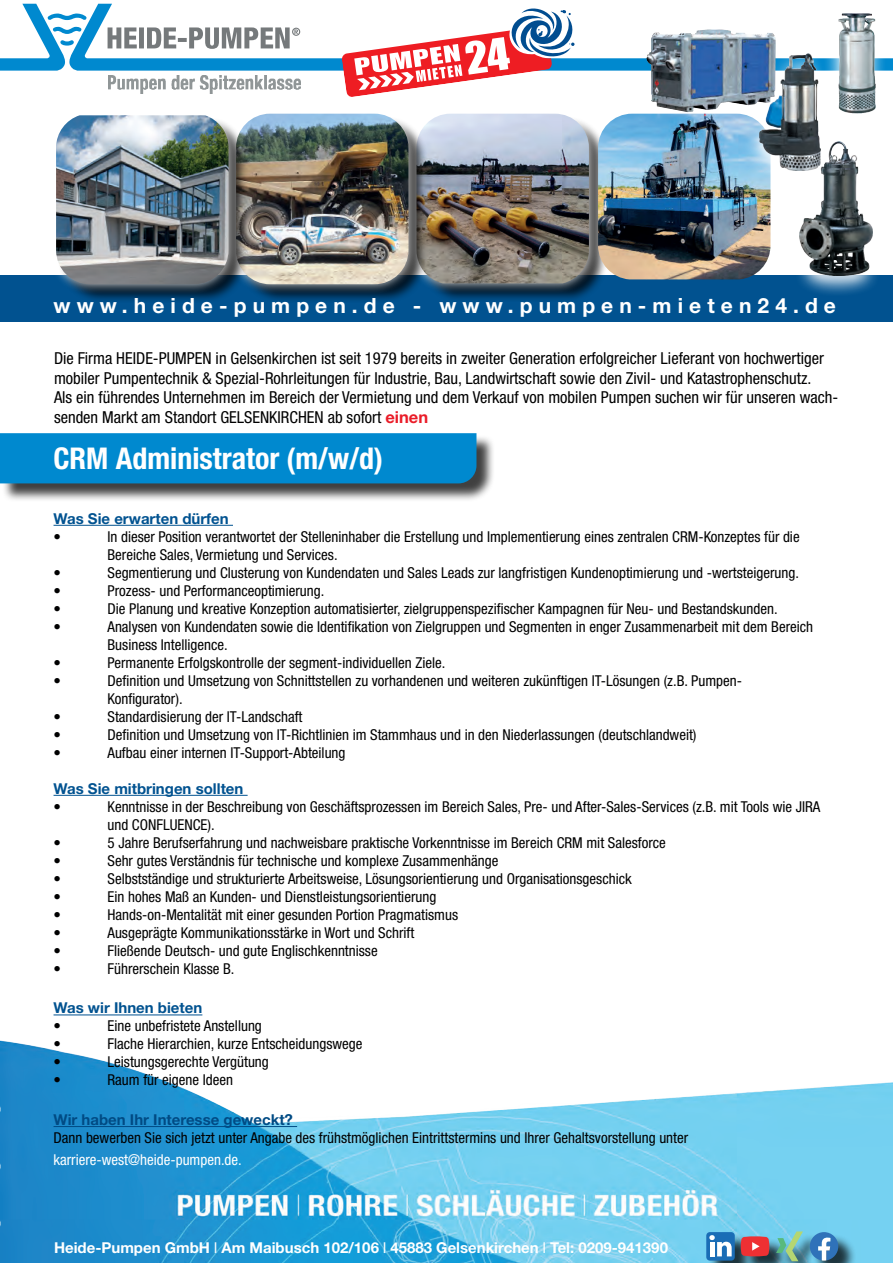
<style>
.page{position:relative;width:893px;height:1263px;background:#fff}
.page>*{position:absolute;margin:0;border:0;box-sizing:border-box;transform-origin:0 0}
.t1{font:700 condensed 30px "Helvetica Neue LT Std";color:#fff}
.t2{font:700 21px "Helvetica Neue LT Std";letter-spacing:.29em;color:#fff}
.t3{font:condensed 16.5px/19.8px "Helvetica Neue LT Std";color:#000001}
.t4{font:condensed 15px/18px "Helvetica Neue LT Std";color:#000001}
.t5{font:700 15px "Helvetica Neue LT Std";color:#fff}
.t6{font:700 15px "Helvetica Neue LT Std";color:#015290}
.t7{font:condensed 15px "Helvetica Neue LT Std";color:#fff}
.t8{font:700 15px "Helvetica Neue LT Std";color:#014b84}
.s1{font-weight:700;font-stretch:normal;color:#ea1c28}
.s2{font-weight:400;font-stretch:condensed}
</style>
<div class="page">
<svg style="left:87px;top:4px;width:806px;height:67px"></svg>
<svg style="left:0;top:4px;width:87px;height:67px"></svg>
<svg style="left:108px;top:27px;width:192px;height:22px"></svg>
<img style="left:109px;top:76px;width:191px;height:17px">
<svg style="left:341px;top:7px;width:234px;height:90px"></svg>
<div style="left:0;top:275px;width:892px;height:47px;background:#015290"></div>
<div style="left:419px;top:116px;width:189px;height:186px;background:#000001;opacity:.75"></div>
<div style="left:407px;top:104px;width:192px;height:189px;background:#fff;opacity:.75"></div>
<img style="left:418px;top:114px;width:171px;height:169px">
<div style="left:238px;top:116px;width:189px;height:187px;background:#000001;opacity:.75"></div>
<div style="left:226px;top:104px;width:192px;height:190px;background:#fff;opacity:.75"></div>
<img style="left:238px;top:114px;width:170px;height:170px">
<div style="left:58px;top:117px;width:190px;height:186px;background:#000001;opacity:.75"></div>
<div style="left:46px;top:105px;width:192px;height:189px;background:#fff;opacity:.75"></div>
<img style="left:56px;top:115px;width:173px;height:169px">
<div style="left:2px;top:435px;width:493px;height:67px;background:#000001;opacity:.75"></div>
<div style="left:0;top:433px;width:476px;height:50px;background:#0089cf"></div>
<img style="left:0;top:1040px;width:893px;height:223px">
<hr style="left:54px;top:525px;width:179px;height:1px;background:#015290">
<hr style="left:54px;top:795px;width:194px;height:1px;background:#015290">
<hr style="left:54px;top:1014px;width:148px;height:1px;background:#015290">
<hr style="left:54px;top:1126px;width:243px;height:1px;background:#014b84">
<div style="left:708px;top:1234px;width:46px;height:29px;background:#000001;opacity:.75"></div>
<div style="left:706px;top:1232px;width:29px;height:28px;background:#1a6db6;border-radius:4px"></div>
<svg style="left:709px;top:1235px;width:23px;height:21px"></svg>
<div style="left:743px;top:1238px;width:45px;height:25px;background:#000001;opacity:.75"></div>
<svg style="left:741px;top:1236px;width:28px;height:20px"></svg>
<div style="left:779px;top:1234px;width:42px;height:29px;background:#000001;opacity:.75"></div>
<svg style="left:776px;top:1231px;width:27px;height:30px"></svg>
<div style="left:812px;top:1234px;width:45px;height:29px;background:#000001;opacity:.75"></div>
<svg style="left:810px;top:1232px;width:28px;height:28px"></svg>
<img style="left:598px;top:114px;width:146px;height:165px">
<div style="left:744px;top:7px;width:143px;height:290px;background:#fff;opacity:.95"></div>
<img style="left:837px;top:13px;width:40px;height:101px">
<img style="left:760px;top:54px;width:60px;height:116px">
<img style="left:799px;top:142px;width:74px;height:133px">
<img style="left:646px;top:29px;width:104px;height:83px">
<h2 class="t2" style="left:54px;top:292px;width:784px">www.heide-pumpen.de - www.pumpen-mieten24.de</h2>
<p class="t3" style="left:54px;top:348px;width:786px">Die Firma HEIDE-PUMPEN in Gelsenkirchen ist seit 1979 bereits in zweiter Generation erfolgreicher Lieferant von hochwertiger mobiler Pumpentechnik &amp; Spezial-Rohrleitungen für Industrie, Bau, Landwirtschaft sowie den Zivil- und Katastrophenschutz.<br>Als ein führendes Unternehmen im Bereich der Vermietung und dem Verkauf von mobilen Pumpen suchen wir für unseren wach&shy;senden Markt am Standort GELSENKIRCHEN ab sofort <span class="s1">einen</span></p>
<h1 class="t1" style="left:54px;top:440px;width:331px">CRM Administrator (m/w/d)</h1>
<p class="t6" style="left:54px;top:509px;width:177px">Was Sie erwarten dürfen</p>
<p class="t4" style="left:54px;top:527px;width:9px">•</p>
<p class="t4" style="left:108px;top:527px;width:694px">In dieser Position verantwortet der Stelleninhaber die Erstellung und Implementierung eines zentralen CRM-Konzeptes für die<br>Bereiche Sales, Vermietung und Services.</p>
<p class="t4" style="left:54px;top:563px;width:9px">•</p>
<p class="t4" style="left:108px;top:563px;width:693px">Segmentierung und Clusterung von Kundendaten und Sales Leads zur langfristigen Kundenoptimierung und -wertsteigerung.</p>
<p class="t4" style="left:54px;top:581px;width:9px">•</p>
<p class="t4" style="left:108px;top:581px;width:218px">Prozess- und Performanceoptimierung.</p>
<p class="t4" style="left:54px;top:599px;width:9px">•</p>
<p class="t4" style="left:108px;top:599px;width:672px">Die Planung und kreative Konzeption automatisierter, zielgruppenspezifischer Kampagnen für Neu- und Bestandskunden.</p>
<p class="t4" style="left:54px;top:617px;width:9px">•</p>
<p class="t4" style="left:108px;top:617px;width:707px">Analysen von Kundendaten sowie die Identifikation von Zielgruppen und Segmenten in enger Zusammenarbeit mit dem Bereich<br>Business Intelligence.</p>
<p class="t4" style="left:54px;top:653px;width:9px">•</p>
<p class="t4" style="left:108px;top:653px;width:339px">Permanente Erfolgskontrolle der segment-individuellen Ziele.</p>
<p class="t4" style="left:54px;top:671px;width:9px">•</p>
<p class="t4" style="left:108px;top:671px;width:636px">Definition und Umsetzung von Schnittstellen zu vorhandenen und weiteren zukünftigen IT-Lösungen (z.B. Pumpen-<br>Konfigurator).</p>
<p class="t4" style="left:54px;top:707px;width:9px">•</p>
<p class="t4" style="left:108px;top:707px;width:196px">Standardisierung der IT-Landschaft</p>
<p class="t4" style="left:54px;top:725px;width:9px">•</p>
<p class="t4" style="left:108px;top:725px;width:590px">Definition und Umsetzung von IT-Richtlinien im Stammhaus und in den Niederlassungen (deutschlandweit)</p>
<p class="t4" style="left:54px;top:743px;width:9px">•</p>
<p class="t4" style="left:108px;top:743px;width:239px">Aufbau einer internen IT-Support-Abteilung</p>
<p class="t6" style="left:54px;top:779px;width:191px">Was Sie mitbringen sollten</p>
<p class="t4" style="left:54px;top:797px;width:9px">•</p>
<p class="t4" style="left:108px;top:797px;width:714px">Kenntnisse in der Beschreibung von Geschäftsprozessen im Bereich Sales, Pre- und After-Sales-Services (z.B. mit Tools wie JIRA und CONFLUENCE).</p>
<p class="t4" style="left:54px;top:833px;width:9px">•</p>
<p class="t4" style="left:108px;top:833px;width:560px">5 Jahre Berufserfahrung und nachweisbare praktische Vorkenntnisse im Bereich CRM mit Salesforce</p>
<p class="t4" style="left:54px;top:851px;width:9px">•</p>
<p class="t4" style="left:108px;top:851px;width:392px">Sehr gutes Verständnis für technische und komplexe Zusammenhänge</p>
<p class="t4" style="left:54px;top:869px;width:9px">•</p>
<p class="t4" style="left:108px;top:869px;width:526px">Selbstständige und strukturierte Arbeitsweise, Lösungsorientierung und Organisationsgeschick</p>
<p class="t4" style="left:54px;top:887px;width:9px">•</p>
<p class="t4" style="left:108px;top:887px;width:330px">Ein hohes Maß an Kunden- und Dienstleistungsorientierung</p>
<p class="t4" style="left:54px;top:905px;width:9px">•</p>
<p class="t4" style="left:108px;top:905px;width:352px">Hands-on-Mentalität mit einer gesunden Portion Pragmatismus</p>
<p class="t4" style="left:54px;top:923px;width:9px">•</p>
<p class="t4" style="left:108px;top:923px;width:308px">Ausgeprägte Kommunikationsstärke in Wort und Schrift</p>
<p class="t4" style="left:54px;top:941px;width:9px">•</p>
<p class="t4" style="left:108px;top:941px;width:272px">Fließende Deutsch- und gute Englischkenntnisse</p>
<p class="t4" style="left:54px;top:959px;width:9px">•</p>
<p class="t4" style="left:108px;top:959px;width:128px">Führerschein Klasse B.</p>
<p class="t6" style="left:54px;top:999px;width:150px">Was wir Ihnen bieten</p>
<p class="t4" style="left:54px;top:1017px;width:9px">•</p>
<p class="t4" style="left:108px;top:1017px;width:156px">Eine unbefristete Anstellung</p>
<p class="t4" style="left:54px;top:1035px;width:9px">•</p>
<p class="t4" style="left:108px;top:1035px;width:257px">Flache Hierarchien, kurze Entscheidungswege</p>
<p class="t4" style="left:54px;top:1053px;width:9px">•</p>
<p class="t4" style="left:108px;top:1053px;width:163px">Leistungsgerechte Vergütung</p>
<p class="t4" style="left:54px;top:1071px;width:9px">•</p>
<p class="t4" style="left:108px;top:1071px;width:127px">Raum für eigene Ideen</p>
<p class="t8" style="left:54px;top:1110px;width:241px">Wir haben Ihr Interesse geweckt?</p>
<p class="t4" style="left:54px;top:1129px;width:636px">Dann bewerben Sie sich jetzt unter Angabe des frühstmöglichen Eintrittstermins und Ihrer Gehaltsvorstellung unter</p>
<p class="t7" style="left:54px;top:1151px;width:190px">karriere-west@heide-pumpen.de.</p>
<p class="t5" style="left:54px;top:1238px;width:615px">Heide-Pumpen GmbH <span class="s2">I</span> Am Maibusch 102/106 <span class="s2">I</span> 45883 Gelsenkirchen <span class="s2">I</span> Tel: 0209-941390</p>
</div>
